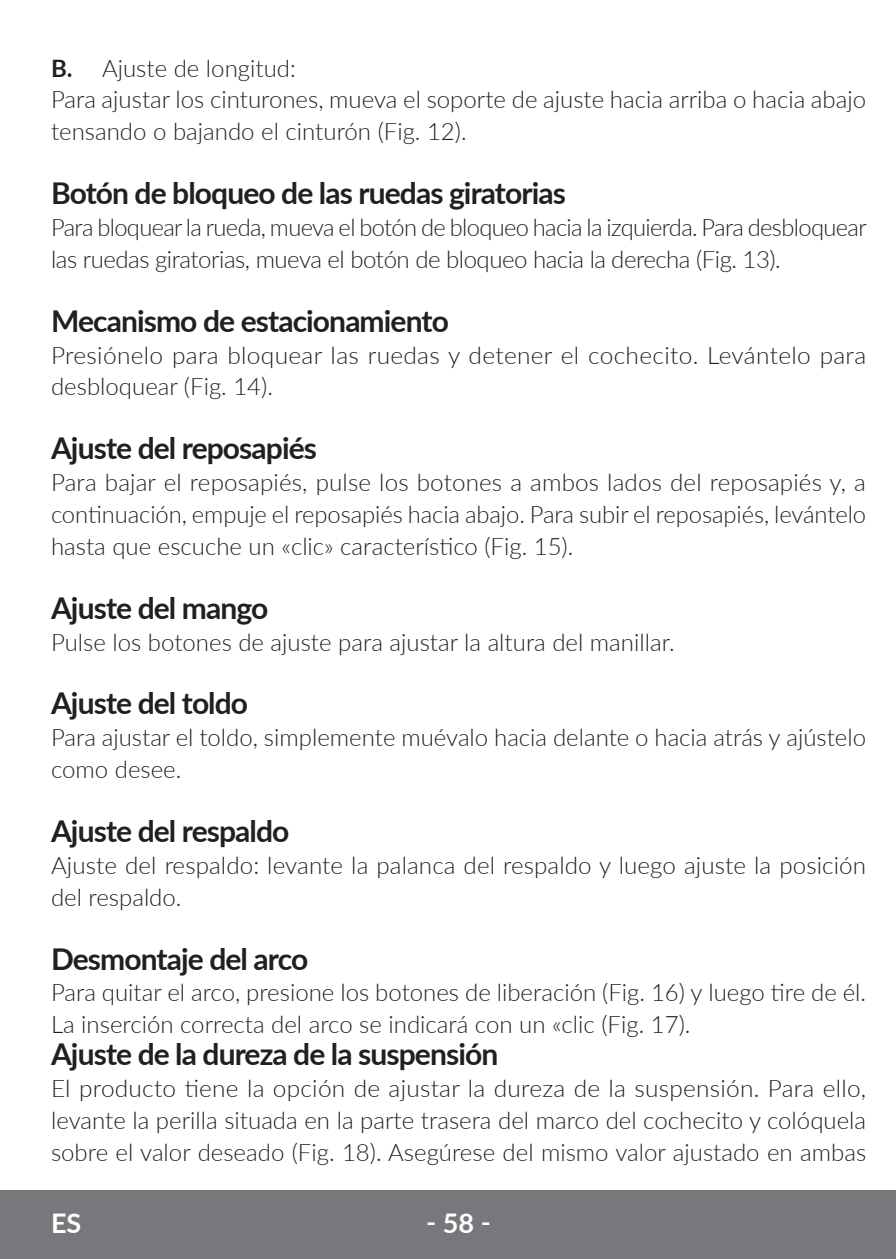
<style>
.page{position:relative;width:896px;height:1259px;background:#fff}
.page>*{position:absolute;margin:0;border:0;box-sizing:border-box;transform-origin:0 0}
.t1{font:700 30px "Lato";letter-spacing:-.03em;color:#231f20}
.t2{font:700 27px "Lato";color:#fff}
.t3{font:300 24px/31.8px "Lato";color:#231f20}
.t4{font:300 24px/31.8px "Lato";letter-spacing:-.025em;color:#231f20}
.s1{font-weight:700}
</style>
<div class="page">
<div style="left:0;top:1190px;width:895px;height:69px;background:#76787b"></div>
<p class="t3" style="left:51px;top:51px;width:816px"><span class="s1">B.</span> Ajuste de longitud:<br>Para ajustar los cinturones, mueva el soporte de ajuste hacia arriba o hacia abajo tensando o bajando el cinturón (Fig. 12).</p>
<p class="t1" style="left:51px;top:171px;width:516px">Botón de bloqueo de las ruedas giratorias</p>
<p class="t4" style="left:51px;top:211px;width:817px">Para bloquear la rueda, mueva el botón de bloqueo hacia la izquierda. Para desbloquear las ruedas giratorias, mueva el botón de bloqueo hacia la derecha (Fig. 13).</p>
<p class="t1" style="left:51px;top:299px;width:399px">Mecanismo de estacionamiento</p>
<p class="t3" style="left:51px;top:338px;width:816px">Presiónelo para bloquear las ruedas y detener el cochecito. Levántelo para desbloquear (Fig. 14).</p>
<p class="t1" style="left:51px;top:426px;width:267px">Ajuste del reposapiés</p>
<p class="t3" style="left:51px;top:466px;width:816px;text-align:justify">Para bajar el reposapiés, pulse los botones a ambos lados del reposapiés y, a continuación, empuje el reposapiés hacia abajo. Para subir el reposapiés, levántelo hasta que escuche un «clic» característico (Fig. 15).</p>
<p class="t1" style="left:51px;top:586px;width:219px">Ajuste del mango</p>
<p class="t3" style="left:51px;top:625px;width:625px">Pulse los botones de ajuste para ajustar la altura del manillar.</p>
<p class="t1" style="left:51px;top:681px;width:199px">Ajuste del toldo</p>
<p class="t3" style="left:51px;top:721px;width:816px">Para ajustar el toldo, simplemente muévalo hacia delante o hacia atrás y ajústelo como desee.</p>
<p class="t1" style="left:51px;top:809px;width:240px">Ajuste del respaldo</p>
<p class="t3" style="left:51px;top:848px;width:816px">Ajuste del respaldo: levante la palanca del respaldo y luego ajuste la posición del respaldo.</p>
<p class="t1" style="left:51px;top:936px;width:259px">Desmontaje del arco</p>
<p class="t3" style="left:51px;top:976px;width:816px">Para quitar el arco, presione los botones de liberación (Fig. 16) y luego tire de él.<br>La inserción correcta del arco se indicará con un «clic (Fig. 17).</p>
<p class="t1" style="left:51px;top:1032px;width:449px">Ajuste de la dureza de la suspensión</p>
<p class="t3" style="left:51px;top:1072px;width:816px;text-align:justify">El producto tiene la opción de ajustar la dureza de la suspensión. Para ello, levante la perilla situada en la parte trasera del marco del cochecito y colóquela sobre el valor deseado (Fig. 18). Asegúrese del mismo valor ajustado en ambas</p>
<p class="t2" style="left:51px;top:1203px;width:32px">ES</p>
<p class="t2" style="left:426px;top:1203px;width:66px">‑ 58 ‑</p>
</div>
